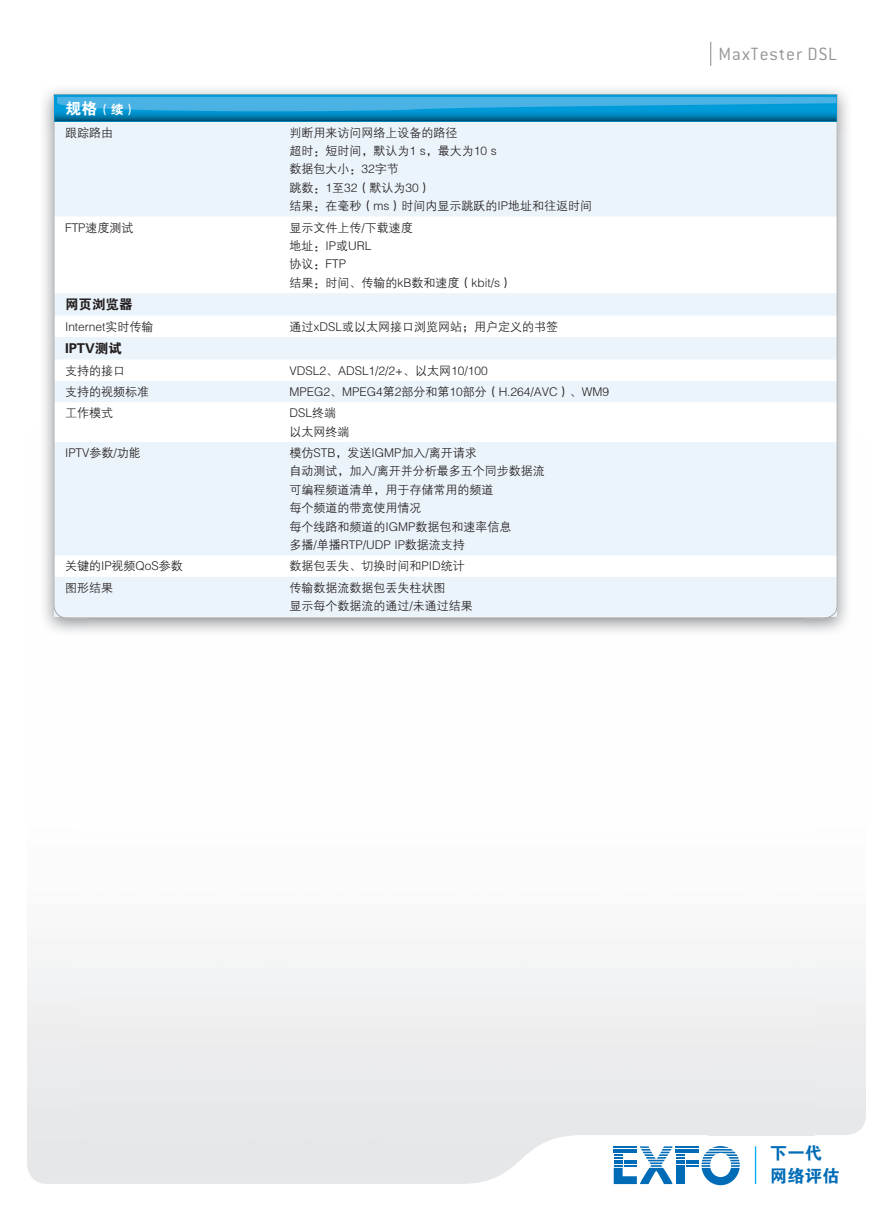
<style>
.page{position:relative;width:893px;height:1212px;background:#fff}
.page>*{position:absolute;margin:0;border:0;box-sizing:border-box;transform-origin:0 0}
.t1{font:300 19.5px "Conduit ITC";letter-spacing:.05em;color:#939598}
.t2{font:17.4px/23.1px "FZDHTJW GB1 0";letter-spacing:.01em;color:#006bb6}
.t3{font:13.5px "FZDHTK GBK1 0";color:#231f20}
.t4{font:12.75px "FZDHTK GBK1 0";color:#fff}
.t5{font:12px/18.5px "FZZDXK GBK1 0";color:#231f20}
.s1{font-size:15.75px}
</style>
<div class="page">
<div style="left:79px;top:982px;width:630px;height:202px;background:#eaebec"></div>
<svg style="left:614px;top:1146px;width:126px;height:39px"></svg>
<hr style="left:614px;top:1151px;width:23px;height:2px;background:#006bb6">
<hr style="left:755px;top:1146px;width:1px;height:38px;background:#00aeef">
<svg style="left:710px;top:42px;width:1px;height:24px"></svg>
<img style="left:43px;top:89px;width:805px;height:43px">
<img style="left:43px;top:132px;width:11px;height:294px">
<img style="left:837px;top:132px;width:11px;height:294px">
<img style="left:41px;top:426px;width:49px;height:209px">
<img style="left:801px;top:426px;width:49px;height:209px">
<svg style="left:54px;top:94px;width:783px;height:524px;fill:#ecf4fb"></svg>
<img style="left:54px;top:95px;width:782px;height:26px">
<img style="left:57px;top:97px;width:779px;height:14px">
<p class="t4" style="left:65px;top:102px;width:73px"><span class="s1">规格</span>（续）</p>
<p class="t5" style="left:65px;top:123px;width:49px">跟踪路由</p>
<p class="t5" style="left:290px;top:123px;width:304px">判断用来访问网络上设备的路径<br>超时：短时间，默认为1 s，最大为10 s<br>数据包大小：32字节<br>跳数：1至32（默认为30）<br>结果：在毫秒（ms）时间内显示跳跃的IP地址和往返时间</p>
<p class="t5" style="left:65px;top:218px;width:70px">FTP速度测试</p>
<p class="t5" style="left:290px;top:218px;width:224px">显示文件上传/下载速度<br>地址：IP或URL<br>协议：FTP<br>结果：时间、传输的kB数和速度（kbit/s）</p>
<p class="t3" style="left:65px;top:297px;width:69px">网页浏览器</p>
<p class="t5" style="left:65px;top:317px;width:90px">Internet实时传输</p>
<p class="t5" style="left:290px;top:317px;width:270px">通过xDSL或以太网接口浏览网站；用户定义的书签</p>
<p class="t3" style="left:65px;top:341px;width:58px">IPTV测试</p>
<p class="t5" style="left:65px;top:361px;width:61px">支持的接口</p>
<p class="t5" style="left:290px;top:361px;width:200px">VDSL2、ADSL1/2/2+、以太网10/100</p>
<p class="t5" style="left:65px;top:383px;width:85px">支持的视频标准</p>
<p class="t5" style="left:290px;top:383px;width:321px">MPEG2、MPEG4第2部分和第10部分（H.264/AVC）、WM9</p>
<p class="t5" style="left:65px;top:404px;width:49px">工作模式</p>
<p class="t5" style="left:290px;top:404px;width:61px">DSL终端以太网终端</p>
<p class="t5" style="left:65px;top:444px;width:77px">IPTV参数/功能</p>
<p class="t5" style="left:290px;top:444px;width:257px">模仿STB，发送IGMP加入/离开请求<br>自动测试，加入/离开并分析最多五个同步数据流可编程频道清单，用于存储常用的频道<br>每个频道的带宽使用情况<br>每个线路和频道的IGMP数据包和速率信息<br>多播/单播RTP/UDP IP数据流支持</p>
<p class="t5" style="left:65px;top:557px;width:119px">关键的IP视频QoS参数</p>
<p class="t5" style="left:290px;top:557px;width:177px">数据包丢失、切换时间和PID统计</p>
<p class="t5" style="left:65px;top:579px;width:49px">图形结果</p>
<p class="t5" style="left:290px;top:579px;width:185px">传输数据流数据包丢失柱状图<br>显示每个数据流的通过/未通过结果</p>
<h1 class="t1" style="left:719px;top:43px;width:120px">MaxTester DSL</h1>
<h2 class="t2" style="left:770px;top:1142px;width:71px">下一代网络评估</h2>
</div>
